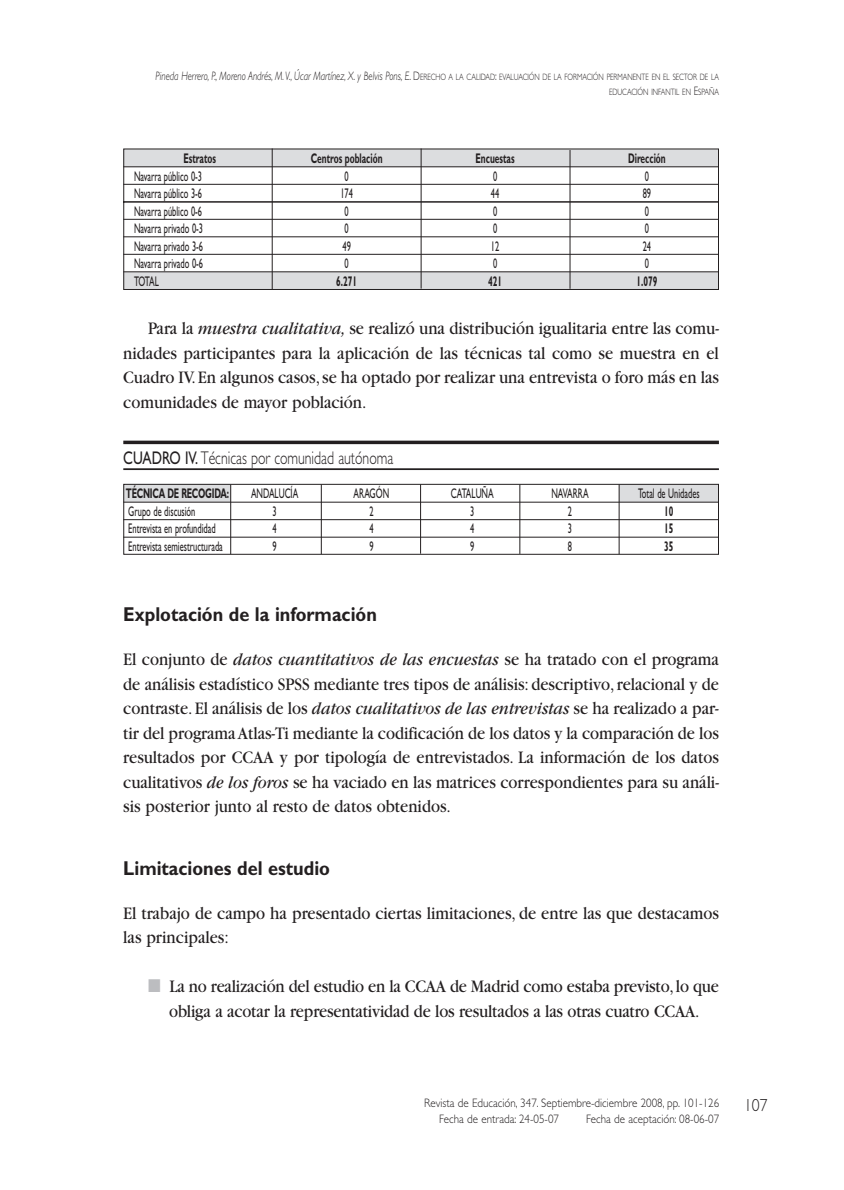
<style>
.page{position:relative;width:844px;height:1190px;background:#fff}
.page>*{position:absolute;margin:0;border:0;box-sizing:border-box;transform-origin:0 0}
.t1{font:700 20.12px "Gill Sans";color:#231f20;scale:.9 1}
.t2{font:18.38px/24.5px "Garamond";color:#231f20;text-align:justify;scale:.9 1}
.t3{font:300 18.38px "Gill Sans";color:#231f20;scale:.75 1}
.t4{font:300 17.5px "Gill Sans";color:#231f20;scale:.9 1}
.t5{font:14px "Gill Sans";color:#231f20;scale:.6 1}
.t6{font:700 14px "Gill Sans";color:#231f20;scale:.6 1}
.t7{font:700 14px "Gill Sans";letter-spacing:-.03em;color:#231f20;scale:.6 1}
.t8{font:italic 300 12.25px "Gill Sans";color:#231f20;scale:.75 1}
.t9{font:300 12.25px/15.8px "Gill Sans";color:#231f20;scale:.9 1}
.t10{font:300 9.1px "Gill Sans";color:#231f20;scale:.75 1}
.s1{font-style:normal}
.s2{font-style:normal;font-size:9.1px}
.s3{font-size:12.25px}
.s4{font-style:italic}
.s5{font-weight:400}
.s6{color:#bcbdc0}
</style>
<div class="page">
<svg style="left:123px;top:148px;width:596px;height:142px"></svg>
<hr style="left:123px;top:441px;width:596px;height:3px;background:#231f20">
<hr style="left:123px;top:468px;width:596px;height:2px;background:#231f20">
<div style="left:123px;top:485px;width:108px;height:17px;background:#dcdddf"></div>
<div style="left:619px;top:485px;width:100px;height:17px;background:#dcdddf"></div>
<hr style="left:123px;top:502px;width:596px;height:1px;background:#231f20">
<hr style="left:123px;top:519px;width:596px;height:1px;background:#231f20">
<hr style="left:123px;top:537px;width:596px;height:1px;background:#231f20">
<hr style="left:230px;top:485px;width:1px;height:69px;background:#231f20">
<hr style="left:321px;top:484px;width:1px;height:70px;background:#231f20">
<hr style="left:420px;top:484px;width:1px;height:70px;background:#231f20">
<hr style="left:519px;top:484px;width:1px;height:70px;background:#231f20">
<hr style="left:618px;top:484px;width:1px;height:70px;background:#231f20">
<div style="left:123px;top:484px;width:596px;height:71px;border:1px solid #231f20"></div>
<p class="t8" style="left:156px;top:72px;width:752px">Pineda Herrero, P., Moreno Andrés, M.V., Úcar Martínez, X. y Belvis Pons, E. <span class="s1">D</span><span class="s2">ERECHO A LA CALIDAD</span><span class="s1">:</span> <span class="s2">EVALUACIÓN DE LA FORMACIÓN PERMANENTE EN EL SECTOR DE LA</span></p>
<p class="t10" style="left:609px;top:89px;width:148px">EDUCACIÓN INFANTIL EN <span class="s3">E</span>SPAÑA</p>
<p class="t6" style="left:183px;top:154px;width:56px">Estratos</p>
<p class="t6" style="left:311px;top:154px;width:121px">Centros población</p>
<p class="t6" style="left:475px;top:154px;width:66px">Encuestas</p>
<p class="t6" style="left:628px;top:154px;width:64px">Dirección</p>
<p class="t5" style="left:134px;top:171px;width:115px">Navarra público 0-3</p>
<p class="t5" style="left:344px;top:171px;width:8px">0</p>
<p class="t5" style="left:493px;top:171px;width:9px">0</p>
<p class="t5" style="left:644px;top:171px;width:8px">0</p>
<p class="t5" style="left:134px;top:189px;width:115px">Navarra público 3-6</p>
<p class="t5" style="left:340px;top:189px;width:22px">174</p>
<p class="t5" style="left:491px;top:189px;width:15px">44</p>
<p class="t5" style="left:642px;top:189px;width:15px">89</p>
<p class="t5" style="left:134px;top:206px;width:115px">Navarra público 0-6</p>
<p class="t5" style="left:344px;top:206px;width:8px">0</p>
<p class="t5" style="left:493px;top:206px;width:9px">0</p>
<p class="t5" style="left:644px;top:206px;width:8px">0</p>
<p class="t5" style="left:134px;top:224px;width:117px">Navarra privado 0-3</p>
<p class="t5" style="left:344px;top:224px;width:8px">0</p>
<p class="t5" style="left:493px;top:224px;width:8px">0</p>
<p class="t5" style="left:644px;top:224px;width:9px">0</p>
<p class="t5" style="left:134px;top:241px;width:117px">Navarra privado 3-6</p>
<p class="t5" style="left:342px;top:241px;width:15px">49</p>
<p class="t5" style="left:491px;top:241px;width:15px">12</p>
<p class="t5" style="left:642px;top:241px;width:15px">24</p>
<p class="t5" style="left:134px;top:259px;width:117px">Navarra privado 0-6</p>
<p class="t5" style="left:344px;top:259px;width:8px">0</p>
<p class="t5" style="left:493px;top:259px;width:8px">0</p>
<p class="t5" style="left:644px;top:259px;width:9px">0</p>
<p class="t5" style="left:134px;top:276px;width:43px">TOTAL</p>
<p class="t6" style="left:336px;top:276px;width:36px">6.271</p>
<p class="t6" style="left:488px;top:276px;width:25px">421</p>
<p class="t6" style="left:636px;top:276px;width:36px">1.079</p>
<p class="t2" style="left:123px;top:318px;width:663px;text-indent:25px">Para la <span class="s4">muestra cualitativa,</span> se realizó una distribución igualitaria entre las comu&shy;nidades participantes para la aplicación de las técnicas tal como se muestra en el Cuadro IV.En algunos casos,se ha optado por realizar una entrevista o foro más en las comunidades de mayor población.</p>
<p class="t3" style="left:123px;top:451px;width:361px"><span class="s5">CUADRO IV.</span> Técnicas por comunidad autónoma</p>
<p class="t7" style="left:126px;top:489px;width:173px">TÉCNICA DE RECOGIDA:</p>
<p class="t5" style="left:251px;top:489px;width:80px">ANDALUCÍA</p>
<p class="t5" style="left:353px;top:489px;width:61px">ARAGÓN</p>
<p class="t5" style="left:451px;top:489px;width:73px">CATALUÑA</p>
<p class="t5" style="left:551px;top:489px;width:64px">NAVARRA</p>
<p class="t5" style="left:638px;top:489px;width:104px">Total de Unidades</p>
<p class="t5" style="left:128px;top:506px;width:113px">Grupo de discusión</p>
<p class="t5" style="left:272px;top:506px;width:8px">3</p>
<p class="t5" style="left:369px;top:506px;width:9px">2</p>
<p class="t5" style="left:470px;top:506px;width:9px">3</p>
<p class="t5" style="left:568px;top:506px;width:9px">2</p>
<p class="t6" style="left:664px;top:506px;width:17px">10</p>
<p class="t5" style="left:128px;top:524px;width:147px">Entrevista en profundidad</p>
<p class="t5" style="left:272px;top:524px;width:8px">4</p>
<p class="t5" style="left:369px;top:524px;width:8px">4</p>
<p class="t5" style="left:470px;top:524px;width:8px">4</p>
<p class="t5" style="left:568px;top:524px;width:8px">3</p>
<p class="t6" style="left:664px;top:524px;width:17px">15</p>
<p class="t5" style="left:128px;top:541px;width:159px">Entrevista semiestructurada</p>
<p class="t5" style="left:272px;top:541px;width:9px">9</p>
<p class="t5" style="left:369px;top:541px;width:8px">9</p>
<p class="t5" style="left:470px;top:541px;width:8px">9</p>
<p class="t5" style="left:568px;top:541px;width:8px">8</p>
<p class="t6" style="left:664px;top:541px;width:17px">35</p>
<p class="t1" style="left:123px;top:608px;width:283px">Explotación de la información</p>
<p class="t2" style="left:123px;top:649px;width:663px">El conjunto de <span class="s4">datos cuantitativos de las encuestas</span> se ha tratado con el programa de análisis estadístico SPSS mediante tres tipos de análisis: descriptivo, relacional y de contraste. El análisis de los <span class="s4">datos cualitativos de las entrevistas</span> se ha realizado a par&shy;tir del programa Atlas-Ti mediante la codificación de los datos y la comparación de los resultados por CCAA y por tipología de entrevistados. La información de los datos cualitativos <span class="s4">de los foros</span> se ha vaciado en las matrices correspondientes para su análi&shy;sis posterior junto al resto de datos obtenidos.</p>
<p class="t1" style="left:123px;top:861px;width:231px">Limitaciones del estudio</p>
<p class="t2" style="left:123px;top:903px;width:663px">El trabajo de campo ha presentado ciertas limitaciones, de entre las que destacamos las principales:</p>
<p class="t2" style="left:148px;top:976px;width:635px;text-align:center"><span class="s6">■</span> La no realización del estudio en la CCAA de Madrid como estaba previsto,lo que obliga a acotar la representatividad de los resultados a las otras cuatro CCAA.</p>
<p class="t9" style="left:439px;top:1096px;width:313px;text-indent:-15px">Revista de Educación, 347. Septiembre-diciembre 2008, pp. 101-126<br>Fecha de entrada: 24-05-07</p>
<p class="t9" style="left:586px;top:1112px;width:149px">Fecha de aceptación: 08-06-07</p>
<p class="t4" style="left:744px;top:1099px;width:28px">107</p>
</div>
